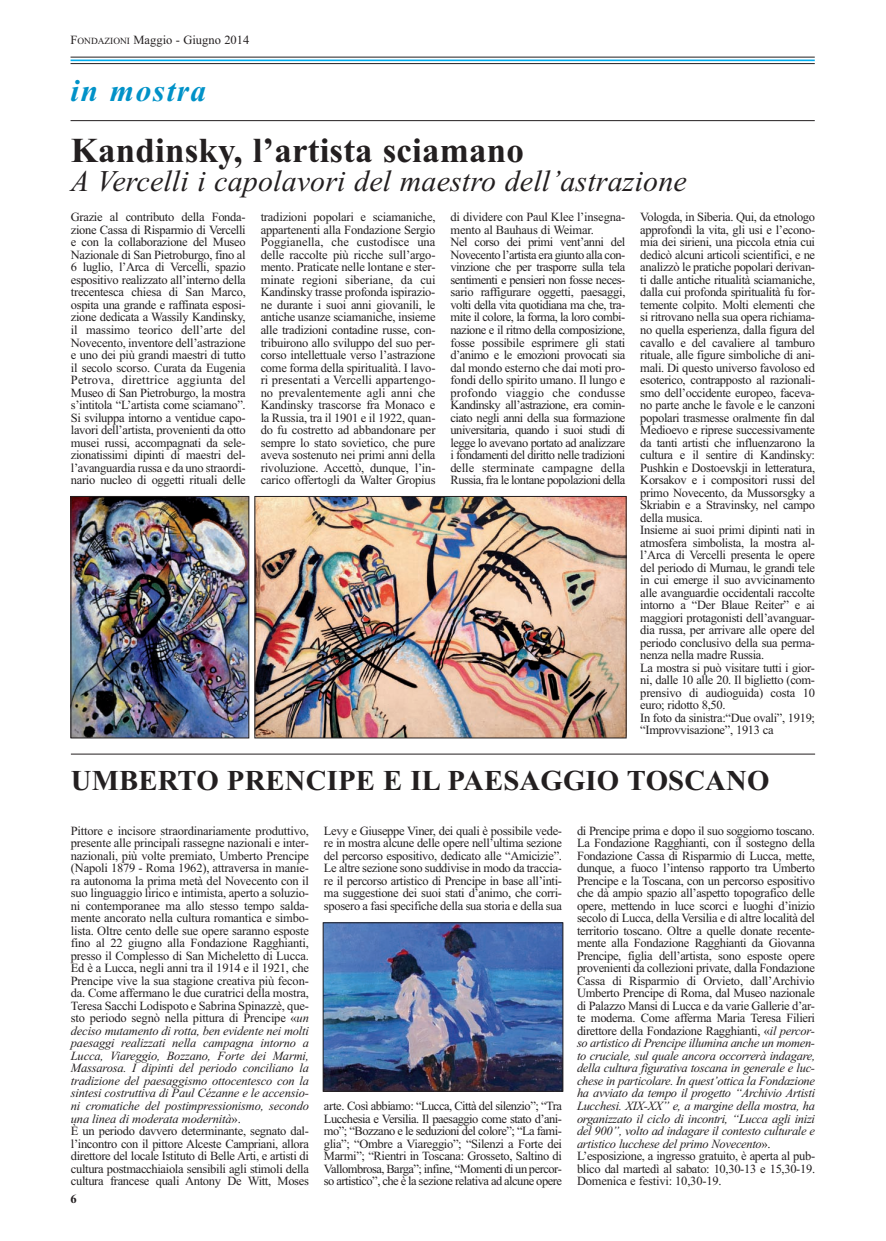
<style>
.page{position:relative;width:886px;height:1241px;background:#fff}
.page>*{position:absolute;margin:0;border:0;box-sizing:border-box;transform-origin:0 0}
.t1{font:700 35px "Times New Roman";letter-spacing:.005em;color:#231f20}
.t2{font:italic 700 31.25px "Times New Roman";letter-spacing:.05em;color:#0092c8}
.t3{font:italic 30px "Times New Roman";letter-spacing:.005em;color:#231f20}
.t4{font:700 28.75px "Times New Roman";letter-spacing:.005em;color:#231f20}
.t5{font:12.5px/12.5px "Times New Roman";letter-spacing:-.025em;color:#231f20;text-align:justify}
.t6{font:12.5px "Times New Roman";color:#231f20}
.t7{font:700 12.5px "Times New Roman";color:#231f20}
.s1{font-size:9.38px}
.s2{font-style:italic}
</style>
<div class="page">
<hr style="left:71px;top:60px;width:744px;height:1px;background:#00aeef">
<hr style="left:71px;top:57px;width:744px;height:1px;background:#231f20">
<hr style="left:71px;top:63px;width:744px;height:1px;background:#231f20">
<hr style="left:71px;top:120px;width:744px;height:1px;background:#231f20">
<img style="left:257px;top:498px;width:367px;height:238px">
<div style="left:255px;top:496px;width:371px;height:242px;border:1px solid #231f20"></div>
<img style="left:73px;top:498px;width:174px;height:238px">
<div style="left:71px;top:496px;width:178px;height:242px;border:1px solid #231f20"></div>
<hr style="left:71px;top:753px;width:744px;height:1px;background:#231f20">
<img style="left:325px;top:924px;width:236px;height:165px">
<div style="left:323px;top:922px;width:240px;height:169px;border:1px solid #231f20"></div>
<p class="t6" style="left:71px;top:36px;width:180px">F<span class="s1">ONDAZIONI</span> Maggio - Giugno 2014</p>
<h2 class="t2" style="left:71px;top:79px;width:137px">in mostra</h2>
<h1 class="t1" style="left:71px;top:139px;width:454px">Kandinsky, l’artista sciamano</h1>
<h3 class="t3" style="left:71px;top:170px;width:617px">A Vercelli i capolavori del maestro dell’astrazione</h3>
<p class="t5" style="left:71px;top:212px;width:176px">Grazie al contributo della Fonda - zione Cassa di Risparmio di Vercelli e con la collaborazione del Museo Nazionale di San Pietroburgo, fino al 6 luglio, l’Arca di Vercelli, spazio espositivo realizzato all’interno della trecentesca chiesa di San Marco, ospita una grande e raffinata esposi&shy;zione dedicata a Wassily Kan dinsky, il massimo teorico dell’arte del Novecento, inventore dell’astrazione e uno dei più grandi maestri di tutto il secolo scorso. Curata da Eugenia Petrova, direttrice aggiunta del Museo di San Pietroburgo, la mostra s’intitola “L’artista come sciamano”.<br>Si sviluppa intorno a ventidue capo&shy;lavori dell’artista, provenienti da otto musei russi, accompagnati da sele&shy;zionatissimi dipinti di maestri del&shy;l’avanguardia russa e da uno straordi&shy;nario nucleo di oggetti rituali delle</p>
<p class="t5" style="left:261px;top:212px;width:176px">tradizioni popolari e sciamaniche, appartenenti alla Fon da zione Sergio Pog gianella, che custodisce una delle raccolte più ricche sull’argo&shy;mento. Praticate nelle lontane e ster&shy;minate regioni siberiane, da cui Kandinsky trasse profonda ispirazio&shy;ne durante i suoi anni giovanili, le antiche usanze sciamaniche, insieme alle tradizioni contadine russe, con&shy;tribuirono allo sviluppo del suo per&shy;corso intellettuale verso l’astrazione come forma della spiritualità. I lavo&shy;ri presentati a Vercelli appartengo&shy;no prevalentemente agli anni che Kandinsky trascorse fra Monaco e la Russia, tra il 1901 e il 1922, quan&shy;do fu costretto ad abbandonare per sempre lo stato sovietico, che pure aveva sostenuto nei primi anni della rivoluzione. Accettò, dunque, l’in&shy;carico offertogli da Walter Gro pius</p>
<p class="t5" style="left:450px;top:212px;width:176px;text-align:left">di dividere con Paul Klee l’insegna&shy;mento al Bauhaus di Weimar.<br>Nel corso dei primi vent’anni del Nove cento l’artista era giunto alla con&shy;vinzione che per trasporre sulla tela sentimenti e pensieri non fosse neces&shy;sario raffigurare oggetti, paesaggi, volti della vita quotidiana ma che, tra&shy;mite il colore, la forma, la loro combi&shy;nazione e il ritmo della composizione, fosse possibile esprimere gli stati d’animo e le emozioni provocati sia dal mondo esterno che dai moti pro&shy;fondi dello spirito umano. Il lungo e profondo viaggio che condusse Kandinsky all’astrazione, era comin&shy;ciato negli anni della sua formazione universitaria, quando i suoi studi di legge lo avevano portato ad analizzare i fondamenti del diritto nelle tradizioni delle sterminate campagne della Russia, fra le lontane popolazioni della</p>
<p class="t5" style="left:640px;top:212px;width:176px;text-align:left">Vologda, in Siberia. Qui, da etnologo approfondì la vita, gli usi e l’econo&shy;mia dei sirieni, una piccola etnia cui dedicò alcuni articoli scientifici, e ne analizzò le pratiche popolari derivan&shy;ti dalle antiche ritualità sciamaniche, dalla cui profonda spiritualità fu for&shy;temente colpito. Molti elementi che si ritrovano nella sua opera richiama&shy;no quella esperienza, dalla figura del cavallo e del cavaliere al tamburo rituale, alle figure simboliche di ani&shy;mali. Di questo universo favoloso ed esoterico, contrapposto al razionali&shy;smo dell’occidente europeo, faceva&shy;no parte anche le favole e le canzoni popolari trasmesse oralmente fin dal Medioevo e riprese successivamente da tanti artisti che influenzarono la cultura e il sentire di Kandinsky:<br>Pushkin e Dostoevskji in letteratura, Korsakov e i compositori russi del primo Nove cento, da Mussorsgky a Skriabin e a Stravinsky, nel campo della musica.<br>Insieme ai suoi primi dipinti nati in atmosfera simbolista, la mostra al - l’Arca di Vercelli presenta le opere del periodo di Murnau, le grandi tele in cui emerge il suo avvicinamento alle avanguardie occidentali raccolte intorno a “Der Blaue Reiter” e ai maggiori protagonisti dell’avanguar&shy;dia russa, per arrivare alle opere del periodo conclusivo della sua perma&shy;nenza nella madre Russia.<br>La mostra si può visitare tutti i gior&shy;ni, dalle 10 alle 20. Il biglietto (com&shy;prensivo di audioguida) costa 10 euro; ridotto 8,50.<br>In foto da sinistra:“Due ovali”, 1919; “Improvvisazione”, 1913 ca</p>
<h3 class="t4" style="left:71px;top:771px;width:700px">UMBERTO PRENCIPE E IL PAESAGGIO TOSCANO</h3>
<p class="t5" style="left:71px;top:825px;width:240px;text-align:left">Pittore e incisore straordinariamente produttivo, presente alle principali rassegne nazionali e inter&shy;nazionali, più volte premiato, Umberto Prencipe (Napoli 1879 - Roma 1962), attraversa in manie&shy;ra autonoma la prima metà del Novecento con il suo linguaggio lirico e intimista, aperto a soluzio&shy;ni contemporanee ma allo stesso tempo salda&shy;mente ancorato nella cultura romantica e simbo&shy;lista. Oltre cento delle sue opere saranno esposte fino al 22 giugno alla Fondazione Ragghianti, presso il Complesso di San Micheletto di Lucca.<br>Ed è a Lucca, negli anni tra il 1914 e il 1921, che Prencipe vive la sua stagione creativa più fecon&shy;da. Come affermano le due curatrici della mostra, Teresa Sacchi Lodispoto e Sabrina Spinazzè, que&shy;sto periodo segnò nella pittura di Prencipe «<span class="s2">un deciso mutamento di rotta, ben evidente nei molti paesaggi realizzati nella campagna intorno a Lucca, Viareggio, Bozzano, Forte dei Marmi, Massarosa. I dipinti del periodo conciliano la tradizione del paesaggismo ottocentesco con la sintesi costruttiva di Paul Cézanne e le accensio&shy;ni cromatiche del postimpressionismo, secondo una linea di moderata modernità</span>».<br>È un periodo davvero determinante, segnato dal&shy;l’incontro con il pittore Alceste Campriani, allora direttore del locale Istituto di Belle Arti, e artisti di cultura postmacchiaiola sensibili agli stimoli della cultura francese quali Antony De Witt, Moses</p>
<p class="t5" style="left:324px;top:825px;width:240px">Levy e Giuseppe Viner, dei quali è possibile vede&shy;re in mostra alcune delle opere nell’ultima sezione del percorso espositivo, dedicato alle “Amicizie”.<br>Le altre sezione sono suddivise in modo da traccia&shy;re il percorso artistico di Prencipe in base all’inti&shy;ma suggestione dei suoi stati d’animo, che corri&shy;sposero a fasi specifiche della sua storia e della sua</p>
<p class="t5" style="left:324px;top:1100px;width:240px">arte. Così abbiamo: “Lucca, Città del silenzio”; “Tra Lucchesia e Versilia. Il paesaggio come stato d’ani&shy;mo”; “Bozzano e le seduzioni del colore”; “La fami&shy;glia”; “Ombre a Viareggio”; “Silenzi a Forte dei Marmi”; “Rientri in Toscana: Grosseto, Saltino di Vallombrosa, Barga”; infine, “Momenti di un percor&shy;so artistico”, che è la sezione relativa ad alcune opere</p>
<p class="t7" style="left:71px;top:1194px;width:8px">6</p>
<p class="t5" style="left:577px;top:825px;width:240px;text-align:left">di Prencipe prima e dopo il suo soggiorno toscano.<br>La Fondazione Ragghianti, con il sostegno della Fondazione Cassa di Risparmio di Lucca, mette, dunque, a fuoco l’intenso rapporto tra Umberto Prencipe e la Toscana, con un percorso espositivo che dà ampio spazio all’aspetto topografico delle opere, mettendo in luce scorci e luoghi d’inizio secolo di Lucca, della Versilia e di altre località del territorio toscano. Oltre a quelle donate recente&shy;mente alla Fondazione Ragghianti da Giovanna Prencipe, figlia dell’artista, sono esposte opere provenienti da collezioni private, dalla Fondazione Cassa di Risparmio di Orvieto, dall’Archivio Umberto Prencipe di Roma, dal Museo nazionale di Palazzo Mansi di Lucca e da varie Gallerie d’ar&shy;te moderna. Come afferma Maria Teresa Filieri direttore della Fondazione Ragghianti, «<span class="s2">il percor&shy;so artistico di Prencipe illumina anche un momen&shy;to cruciale, sul quale ancora occorrerà indagare, della cultura figurativa toscana in generale e luc&shy;chese in particolare. In quest’ottica la Fondazione ha avviato da tempo il progetto “Archivio Artisti Lucchesi. XIX-XX” e, a margine della mostra, ha organizzato il ciclo di incontri, “Lucca agli inizi del 900”, volto ad indagare il contesto culturale e artistico lucchese del primo Novecento</span>».<br>L’esposizione, a ingresso gratuito, è aperta al pub&shy;blico dal martedì al sabato: 10,30-13 e 15,30-19.<br>Do me nica e festivi: 10,30-19.</p>
</div>
